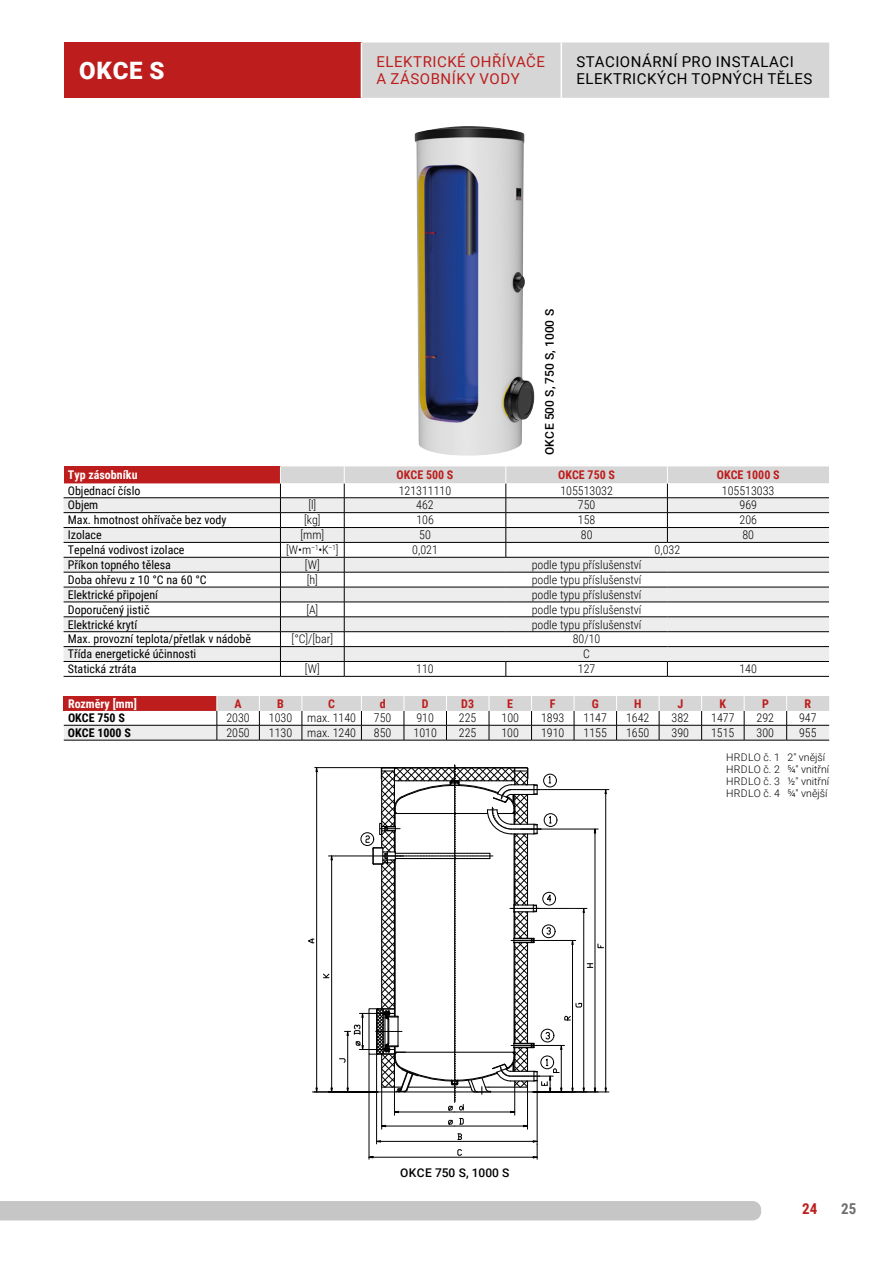
<style>
.page{position:relative;width:893px;height:1263px;background:#fff}
.page>*{position:absolute;margin:0;border:0;box-sizing:border-box;transform-origin:0 0}
.t1{font:900 24px "Roboto";color:#fff}
.t2{font:15px/16.5px "Roboto";letter-spacing:.035em;color:#000}
.t3{font:15px/16.5px "Roboto";letter-spacing:.035em;color:#bd1d1d}
.t4{font:700 15px "Roboto Condensed";color:#bd1d1d}
.t5{font:700 15px "Roboto Condensed";color:#706f6f}
.t6{font:300 12px "Roboto Condensed";color:#000}
.t7{font:12px "Roboto Condensed";color:#000}
.t8{font:700 12px "Roboto Condensed";color:#bd1d1d}
.t9{font:500 12px "Roboto";color:#000}
.t10{font:700 12px "Roboto Condensed";color:#fff}
.t11{font:700 12px "Roboto Condensed";color:#000}
.t12{font:300 10.5px/12px "Roboto";color:#000}
</style>
<div class="page">
<div style="left:0;top:1201px;width:761px;height:19px;background:#c6c6c6"></div>
<img style="left:415px;top:126px;width:119px;height:330px">
<svg style="left:308px;top:764px;width:302px;height:396px"></svg>
<hr style="left:376px;top:1053px;width:1px;height:91px;background:#000">
<hr style="left:537px;top:1081px;width:1px;height:63px;background:#000">
<svg style="left:339px;top:765px;width:268px;height:362px"></svg>
<div style="left:369px;top:1008px;width:9px;height:46px;border:1px solid #000"></div>
<hr style="left:369px;top:1054px;width:1px;height:105px;background:#000">
<svg style="left:361px;top:1133px;width:180px;height:26px"></svg>
<div style="left:64px;top:43px;width:297px;height:55px;background:#bd1d1d"></div>
<div style="left:362px;top:43px;width:467px;height:55px;background:#d6d6d6"></div>
<hr style="left:561px;top:43px;width:1px;height:55px;background:#fff">
<div style="left:64px;top:466px;width:216px;height:17px;background:#bd1d1d"></div>
<svg style="left:64px;top:498px;width:216px;height:163px;fill:#ededed"></svg>
<hr style="left:64px;top:497px;width:216px;height:1px;background:#000">
<hr style="left:64px;top:512px;width:216px;height:1px;background:#000">
<hr style="left:64px;top:527px;width:216px;height:1px;background:#000">
<hr style="left:64px;top:542px;width:216px;height:1px;background:#000">
<hr style="left:64px;top:557px;width:216px;height:1px;background:#000">
<hr style="left:64px;top:572px;width:216px;height:1px;background:#000">
<hr style="left:64px;top:587px;width:216px;height:1px;background:#000">
<hr style="left:64px;top:602px;width:216px;height:1px;background:#000">
<hr style="left:64px;top:616px;width:216px;height:1px;background:#000">
<hr style="left:64px;top:631px;width:216px;height:1px;background:#000">
<hr style="left:64px;top:646px;width:216px;height:1px;background:#000">
<hr style="left:64px;top:661px;width:216px;height:1px;background:#000">
<hr style="left:64px;top:676px;width:216px;height:1px;background:#000">
<hr style="left:280px;top:676px;width:64px;height:1px;background:#000">
<hr style="left:344px;top:676px;width:162px;height:1px;background:#000">
<hr style="left:506px;top:676px;width:161px;height:1px;background:#000">
<hr style="left:667px;top:676px;width:162px;height:1px;background:#000">
<svg style="left:280px;top:466px;width:549px;height:210px"></svg>
<hr style="left:64px;top:740px;width:153px;height:1px;background:#000">
<hr style="left:217px;top:740px;width:42px;height:1px;background:#000">
<hr style="left:259px;top:740px;width:43px;height:1px;background:#000">
<hr style="left:302px;top:740px;width:59px;height:1px;background:#000">
<hr style="left:361px;top:740px;width:43px;height:1px;background:#000">
<hr style="left:404px;top:740px;width:42px;height:1px;background:#000">
<hr style="left:446px;top:740px;width:43px;height:1px;background:#000">
<hr style="left:489px;top:740px;width:42px;height:1px;background:#000">
<hr style="left:531px;top:740px;width:43px;height:1px;background:#000">
<hr style="left:574px;top:740px;width:43px;height:1px;background:#000">
<hr style="left:617px;top:740px;width:42px;height:1px;background:#000">
<hr style="left:659px;top:740px;width:43px;height:1px;background:#000">
<hr style="left:702px;top:740px;width:42px;height:1px;background:#000">
<hr style="left:744px;top:740px;width:43px;height:1px;background:#000">
<hr style="left:787px;top:740px;width:42px;height:1px;background:#000">
<svg style="left:64px;top:696px;width:765px;height:44px"></svg>
<h1 class="t1" style="left:79px;top:53px;width:87px">OKCE S</h1>
<p class="t3" style="left:377px;top:53px;width:170px">ELEKTRICKÉ OHŘÍVAČE<br>A ZÁSOBNÍKY VODY</p>
<p class="t2" style="left:576px;top:53px;width:238px">STACIONÁRNÍ PRO INSTALACI<br>ELEKTRICKÝCH TOPNÝCH TĚLES</p>
<p class="t9" style="left:541px;top:455px;width:148px;rotate:-90deg">OKCE 500 S, 750 S, 1000 S</p>
<p class="t10" style="left:68px;top:466px;width:71px">Typ zásobníku</p>
<p class="t8" style="left:397px;top:466px;width:58px">OKCE 500 S</p>
<p class="t8" style="left:558px;top:466px;width:58px">OKCE 750 S</p>
<p class="t8" style="left:717px;top:466px;width:64px">OKCE 1000 S</p>
<p class="t7" style="left:68px;top:482px;width:74px">Objednací číslo</p>
<p class="t6" style="left:399px;top:482px;width:54px">121311110</p>
<p class="t6" style="left:560px;top:482px;width:54px">105513032</p>
<p class="t6" style="left:722px;top:482px;width:54px">105513033</p>
<p class="t7" style="left:68px;top:497px;width:32px">Objem</p>
<p class="t6" style="left:308px;top:497px;width:9px">[l]</p>
<p class="t6" style="left:416px;top:497px;width:19px">462</p>
<p class="t6" style="left:578px;top:497px;width:19px">750</p>
<p class="t6" style="left:739px;top:497px;width:19px">969</p>
<p class="t7" style="left:68px;top:512px;width:160px">Max. hmotnost ohřívače bez vody</p>
<p class="t6" style="left:304px;top:512px;width:18px">[kg]</p>
<p class="t6" style="left:416px;top:512px;width:19px">106</p>
<p class="t6" style="left:578px;top:512px;width:19px">158</p>
<p class="t6" style="left:739px;top:512px;width:19px">206</p>
<p class="t7" style="left:68px;top:527px;width:35px">Izolace</p>
<p class="t6" style="left:301px;top:527px;width:25px">[mm]</p>
<p class="t6" style="left:419px;top:527px;width:13px">50</p>
<p class="t6" style="left:581px;top:527px;width:13px">80</p>
<p class="t6" style="left:742px;top:527px;width:13px">80</p>
<p class="t7" style="left:68px;top:541px;width:118px">Tepelná vodivost izolace</p>
<p class="t6" style="left:286px;top:541px;width:54px">[W•m<sup>–1</sup>•K<sup>–1</sup>]</p>
<p class="t6" style="left:412px;top:541px;width:27px">0,021</p>
<p class="t6" style="left:655px;top:541px;width:27px">0,032</p>
<p class="t7" style="left:68px;top:556px;width:105px">Příkon topného tělesa</p>
<p class="t6" style="left:305px;top:556px;width:16px">[W]</p>
<p class="t6" style="left:532px;top:556px;width:111px">podle typu příslušenství</p>
<p class="t7" style="left:68px;top:571px;width:140px">Doba ohřevu z 10 °C na 60 °C</p>
<p class="t6" style="left:307px;top:571px;width:13px">[h]</p>
<p class="t6" style="left:532px;top:571px;width:111px">podle typu příslušenství</p>
<p class="t7" style="left:68px;top:586px;width:92px">Elektrické připojení</p>
<p class="t6" style="left:532px;top:586px;width:111px">podle typu příslušenství</p>
<p class="t7" style="left:68px;top:601px;width:83px">Doporučený jistič</p>
<p class="t6" style="left:306px;top:601px;width:13px">[A]</p>
<p class="t6" style="left:532px;top:601px;width:111px">podle typu příslušenství</p>
<p class="t7" style="left:68px;top:616px;width:71px">Elektrické krytí</p>
<p class="t6" style="left:532px;top:616px;width:111px">podle typu příslušenství</p>
<p class="t7" style="left:68px;top:631px;width:185px">Max. provozní teplota/přetlak v nádobě</p>
<p class="t6" style="left:292px;top:631px;width:43px">[°C]/[bar]</p>
<p class="t6" style="left:573px;top:631px;width:29px">80/10</p>
<p class="t7" style="left:68px;top:646px;width:130px">Třída energetické účinnosti</p>
<p class="t6" style="left:583px;top:646px;width:8px">C</p>
<p class="t7" style="left:68px;top:660px;width:70px">Statická ztráta</p>
<p class="t6" style="left:305px;top:660px;width:16px">[W]</p>
<p class="t6" style="left:416px;top:660px;width:19px">110</p>
<p class="t6" style="left:578px;top:660px;width:19px">127</p>
<p class="t6" style="left:739px;top:660px;width:19px">140</p>
<p class="t10" style="left:68px;top:695px;width:70px">Rozměry [mm]</p>
<p class="t8" style="left:235px;top:695px;width:9px">A</p>
<p class="t8" style="left:277px;top:695px;width:8px">B</p>
<p class="t8" style="left:328px;top:695px;width:8px">C</p>
<p class="t8" style="left:380px;top:695px;width:7px">d</p>
<p class="t8" style="left:422px;top:695px;width:8px">D</p>
<p class="t8" style="left:461px;top:695px;width:14px">D3</p>
<p class="t8" style="left:507px;top:695px;width:7px">E</p>
<p class="t8" style="left:550px;top:695px;width:7px">F</p>
<p class="t8" style="left:592px;top:695px;width:9px">G</p>
<p class="t8" style="left:634px;top:695px;width:9px">H</p>
<p class="t8" style="left:677px;top:695px;width:7px">J</p>
<p class="t8" style="left:720px;top:695px;width:8px">K</p>
<p class="t8" style="left:762px;top:695px;width:8px">P</p>
<p class="t8" style="left:805px;top:695px;width:8px">R</p>
<p class="t11" style="left:68px;top:710px;width:58px">OKCE 750 S</p>
<p class="t6" style="left:226px;top:710px;width:25px">2030</p>
<p class="t6" style="left:269px;top:710px;width:89px">1030 max. 1140</p>
<p class="t6" style="left:374px;top:710px;width:19px">750</p>
<p class="t6" style="left:416px;top:710px;width:19px">910</p>
<p class="t6" style="left:459px;top:710px;width:19px">225</p>
<p class="t6" style="left:501px;top:710px;width:19px">100</p>
<p class="t6" style="left:541px;top:710px;width:25px">1893</p>
<p class="t6" style="left:584px;top:710px;width:25px">1147</p>
<p class="t6" style="left:626px;top:710px;width:25px">1642</p>
<p class="t6" style="left:672px;top:710px;width:19px">382</p>
<p class="t6" style="left:711px;top:710px;width:25px">1477</p>
<p class="t6" style="left:757px;top:710px;width:19px">292</p>
<p class="t6" style="left:799px;top:710px;width:19px">947</p>
<p class="t11" style="left:68px;top:724px;width:64px">OKCE 1000 S</p>
<p class="t6" style="left:226px;top:724px;width:25px">2050</p>
<p class="t6" style="left:269px;top:724px;width:89px">1130 max. 1240</p>
<p class="t6" style="left:374px;top:724px;width:19px">850</p>
<p class="t6" style="left:413px;top:724px;width:25px">1010</p>
<p class="t6" style="left:459px;top:724px;width:19px">225</p>
<p class="t6" style="left:501px;top:724px;width:19px">100</p>
<p class="t6" style="left:541px;top:724px;width:25px">1910</p>
<p class="t6" style="left:584px;top:724px;width:25px">1155</p>
<p class="t6" style="left:626px;top:724px;width:25px">1650</p>
<p class="t6" style="left:671px;top:724px;width:19px">390</p>
<p class="t6" style="left:711px;top:724px;width:25px">1515</p>
<p class="t6" style="left:757px;top:724px;width:19px">300</p>
<p class="t6" style="left:799px;top:724px;width:19px">955</p>
<p class="t12" style="left:726px;top:750px;width:105px">HRDLO č. 1 2″ vnější<br>HRDLO č. 2 5⁄4″ vnitřní<br>HRDLO č. 3 ½″ vnitřní<br>HRDLO č. 4 5⁄4″ vnější</p>
<p class="t9" style="left:400px;top:1165px;width:111px">OKCE 750 S, 1000 S</p>
<p class="t4" style="left:802px;top:1198px;width:17px">24</p>
<p class="t5" style="left:841px;top:1198px;width:17px">25</p>
</div>
